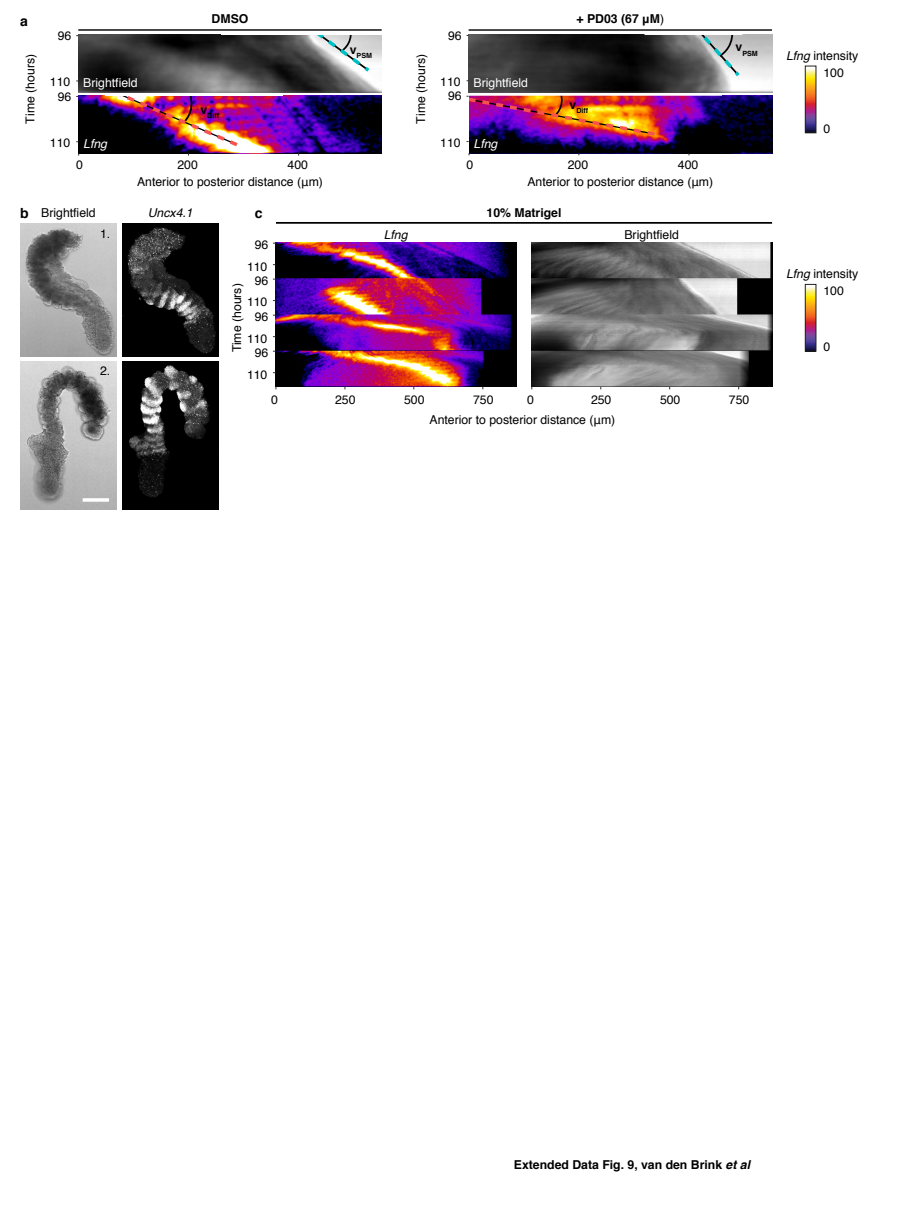
<style>
.page{position:relative;width:908px;height:1226px;background:#fff}
.page>*{position:absolute;margin:0;border:0;box-sizing:border-box;transform-origin:0 0}
.t1{font:700 14px "Helvetica";color:#000}
.t2{font:12.25px/21.5px "Helvetica";color:#000;text-align:right}
.t3{font:700 12.25px "Helvetica";color:#000}
.t4{font:12.25px "Helvetica";color:#fff}
.t5{font:italic 12.25px "Helvetica";color:#000}
.t6{font:italic 12.25px "Helvetica";color:#fff}
.t7{font:700 7.17px "Helvetica";color:#000}
.s1{font-weight:400}
.s2{font-style:italic}
</style>
<div class="page">
<img style="left:78px;top:96px;width:304px;height:57px">
<svg style="left:106px;top:92px;width:177px;height:1px"></svg>
<img style="left:78px;top:35px;width:304px;height:57px">
<svg style="left:303px;top:35px;width:70px;height:40px"></svg>
<svg style="left:110px;top:87px;width:136px;height:68px;background:#8a4860"></svg>
<hr style="left:78px;top:29px;width:304px;height:2px;background:#333">
<img style="left:469px;top:96px;width:303px;height:57px">
<img style="left:469px;top:35px;width:303px;height:57px">
<svg style="left:644px;top:34px;width:99px;height:46px;background:#707474"></svg>
<svg style="left:466px;top:88px;width:256px;height:54px;background:#923964"></svg>
<hr style="left:469px;top:29px;width:303px;height:2px;background:#333">
<img style="left:531px;top:242px;width:241px;height:145px">
<img style="left:276px;top:242px;width:240px;height:145px">
<hr style="left:276px;top:222px;width:496px;height:2px;background:#000">
<img style="left:20px;top:362px;width:97px;height:147px">
<img style="left:122px;top:362px;width:96px;height:147px">
<img style="left:20px;top:224px;width:97px;height:133px">
<img style="left:122px;top:224px;width:96px;height:133px">
<hr style="left:83px;top:498px;width:26px;height:3px;background:#fff">
<img style="left:807px;top:68px;width:7px;height:63px">
<div style="left:805px;top:66px;width:11px;height:67px;border:1px solid #231f20"></div>
<img style="left:807px;top:287px;width:7px;height:62px">
<div style="left:805px;top:284px;width:11px;height:67px;border:1px solid #231f20"></div>
<p class="t1" style="left:20px;top:10px;width:9px">a</p>
<p class="t3" style="left:212px;top:9px;width:38px">DMSO</p>
<p class="t3" style="left:576px;top:9px;width:89px">+ PD03 (67 μM<span class="s1">)</span></p>
<p class="t2" style="left:20px;top:124px;width:71px;rotate:-90deg">Time (hours)</p>
<p class="t2" style="left:58px;top:25px;width:15px">96</p>
<p class="t2" style="left:50px;top:71px;width:22px">110</p>
<p class="t2" style="left:58px;top:86px;width:15px">96</p>
<p class="t2" style="left:50px;top:132px;width:22px">110</p>
<p class="t4" style="left:83px;top:73px;width:56px">Brightfield</p>
<p class="t6" style="left:83px;top:134px;width:25px">Lfng</p>
<p class="t7" style="left:200px;top:110px;width:20px"><sup>v</sup>Diff</p>
<p class="t7" style="left:350px;top:49px;width:24px"><sup>v</sup>PSM</p>
<p class="t2" style="left:411px;top:124px;width:71px;rotate:-90deg">Time (hours)</p>
<p class="t2" style="left:448px;top:25px;width:15px">96</p>
<p class="t2" style="left:440px;top:71px;width:22px">110</p>
<p class="t2" style="left:448px;top:86px;width:15px">96</p>
<p class="t2" style="left:440px;top:132px;width:22px">110</p>
<p class="t4" style="left:473px;top:73px;width:56px">Brightfield</p>
<p class="t6" style="left:473px;top:134px;width:25px">Lfng</p>
<p class="t7" style="left:569px;top:104px;width:20px"><sup>v</sup>Diff</p>
<p class="t7" style="left:735px;top:47px;width:24px"><sup>v</sup>PSM</p>
<p class="t2" style="left:76px;top:154px;width:8px">0</p>
<p class="t2" style="left:177px;top:154px;width:22px">200</p>
<p class="t2" style="left:288px;top:154px;width:22px">400</p>
<p class="t2" style="left:466px;top:154px;width:8px">0</p>
<p class="t2" style="left:568px;top:154px;width:22px">200</p>
<p class="t2" style="left:678px;top:154px;width:22px">400</p>
<p class="t2" style="left:137px;top:171px;width:187px">Anterior to posterior distance (μm)</p>
<p class="t2" style="left:527px;top:171px;width:187px">Anterior to posterior distance (μm)</p>
<p class="t1" style="left:20px;top:202px;width:10px">b</p>
<p class="t1" style="left:255px;top:202px;width:9px">c</p>
<p class="t2" style="left:41px;top:202px;width:56px">Brightfield</p>
<p class="t5" style="left:148px;top:203px;width:46px">Uncx4.1</p>
<p class="t2" style="left:100px;top:223px;width:12px">1.</p>
<p class="t2" style="left:100px;top:360px;width:12px">2.</p>
<p class="t2" style="left:247px;top:234px;width:23px">96<br>110</p>
<p class="t2" style="left:247px;top:270px;width:23px">96<br>110</p>
<p class="t2" style="left:247px;top:306px;width:23px">96<br>110</p>
<p class="t2" style="left:247px;top:342px;width:23px">96<br>110</p>
<p class="t2" style="left:227px;top:352px;width:70px;rotate:-90deg">Time (hours)</p>
<p class="t3" style="left:486px;top:203px;width:76px">10% Matrigel</p>
<p class="t5" style="left:384px;top:225px;width:25px">Lfng</p>
<p class="t2" style="left:624px;top:224px;width:56px">Brightfield</p>
<p class="t2" style="left:271px;top:390px;width:8px">0</p>
<p class="t2" style="left:335px;top:390px;width:22px">250</p>
<p class="t2" style="left:404px;top:390px;width:22px">500</p>
<p class="t2" style="left:473px;top:390px;width:22px">750</p>
<p class="t2" style="left:527px;top:390px;width:8px">0</p>
<p class="t2" style="left:591px;top:390px;width:22px">250</p>
<p class="t2" style="left:660px;top:390px;width:22px">500</p>
<p class="t2" style="left:729px;top:390px;width:22px">750</p>
<p class="t2" style="left:429px;top:409px;width:187px">Anterior to posterior distance (μm)</p>
<p class="t2" style="left:786px;top:45px;width:74px"><span class="s2">Lfng</span> intensity</p>
<p class="t2" style="left:823px;top:62px;width:22px">100</p>
<p class="t2" style="left:823px;top:118px;width:8px">0</p>
<p class="t2" style="left:786px;top:263px;width:74px"><span class="s2">Lfng</span> intensity</p>
<p class="t2" style="left:823px;top:280px;width:22px">100</p>
<p class="t2" style="left:823px;top:336px;width:8px">0</p>
<p class="t3" style="left:514px;top:1154px;width:238px">Extended Data Fig. 9, van den Brink <span class="s2">et al</span></p>
</div>
